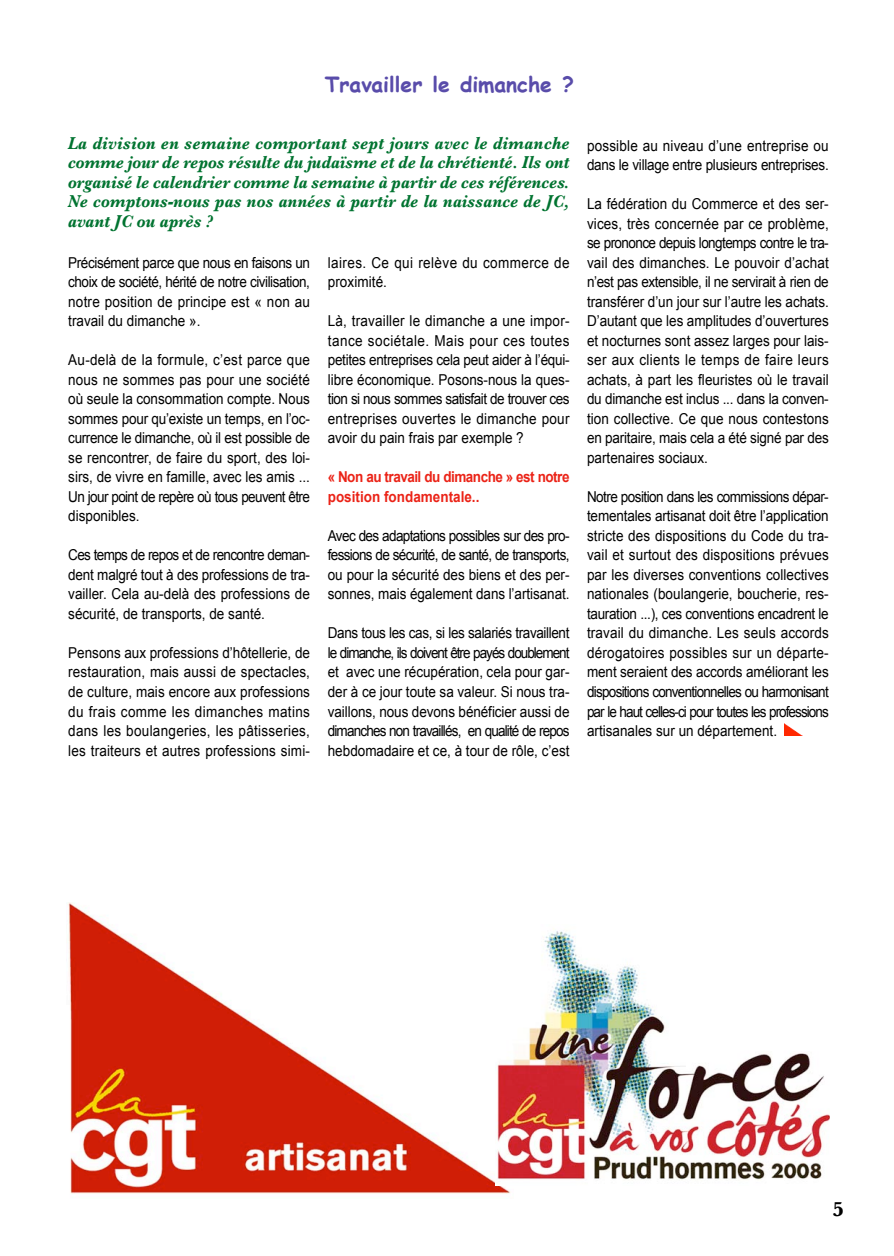
<style>
.page{position:relative;width:894px;height:1256px;background:#fff}
.page>*{position:absolute;margin:0;border:0;box-sizing:border-box;transform-origin:0 0}
.t1{font:700 21px "Comic Sans MS";color:#594caa}
.t2{font:700 21px "Baskerville";color:#000}
.t3{font:italic 700 18px/19.5px "Baskerville";color:#007330;text-align:justify;scale:.9 1}
.t4{font:15px/19.5px "Arial";color:#000;text-align:justify;scale:.9 1}
.t5{font:15px/19.5px "Arial";letter-spacing:-.02em;color:#000;scale:.9 1}
.t6{font:700 15px/19.5px "Arial";letter-spacing:-.04em;color:#eb2317;scale:.9 1}
.t7{font:15px/19.5px "Arial";letter-spacing:.03em;color:#000;scale:.9 1}
</style>
<div class="page">
<img style="left:68px;top:902px;width:443px;height:292px">
<img style="left:784px;top:723px;width:17px;height:12px">
<img style="left:495px;top:924px;width:333px;height:261px">
<h1 class="t1" style="left:325px;top:69px;width:250px">Travailler le dimanche ?</h1>
<p class="t3" style="left:68px;top:133px;width:558px">La division en semaine comportant sept jours avec le dimanche comme jour de repos résulte du judaïsme et de la chrétienté. Ils ont organisé le calendrier comme la semaine à partir de ces références.<br>Ne comptons-nous pas nos années à partir de la naissance de JC, avant JC ou après ?</p>
<p class="t4" style="left:68px;top:253px;width:270px">Précisément parce que nous en faisons un choix de société, hérité de notre civilisation, notre position de principe est « non au travail du dimanche ».</p>
<p class="t4" style="left:68px;top:350px;width:270px">Au-delà de la formule, c’est parce que nous ne sommes pas pour une société où seule la consommation compte. Nous sommes pour qu’existe un temps, en l’oc&shy;currence le dimanche, où il est possible de se rencontrer, de faire du sport, des loi&shy;sirs, de vivre en famille, avec les amis ...<br>Un jour point de repère où tous peuvent être disponibles.</p>
<p class="t4" style="left:68px;top:545px;width:270px">Ces temps de repos et de rencontre deman&shy;dent malgré tout à des professions de tra&shy;vailler. Cela au-delà des professions de sécurité, de transports, de santé.</p>
<p class="t4" style="left:68px;top:643px;width:270px">Pensons aux professions d’hôtellerie, de restauration, mais aussi de spectacles, de culture, mais encore aux professions du frais comme les dimanches matins dans les boulangeries, les pâtisseries, les traiteurs et autres professions simi-</p>
<p class="t7" style="left:327px;top:253px;width:270px">laires. Ce qui relève du commerce de proximité.</p>
<p class="t4" style="left:327px;top:311px;width:270px">Là, travailler le dimanche a une impor&shy;tance sociétale. Mais pour ces toutes petites entreprises cela peut aider à l’équi&shy;libre économique. Posons-nous la ques&shy;tion si nous sommes satisfait de trouver ces entreprises ouvertes le dimanche pour avoir du pain frais par exemple ?</p>
<p class="t6" style="left:327px;top:467px;width:270px">« Non au travail du dimanche » est notre position fondamentale..</p>
<p class="t4" style="left:327px;top:526px;width:270px">Avec des adaptations possibles sur des pro&shy;fessions de sécurité, de santé, de transports, ou pour la sécurité des biens et des per&shy;sonnes, mais également dans l’artisanat.</p>
<p class="t4" style="left:327px;top:623px;width:270px">Dans tous les cas, si les salariés travaillent le dimanche, ils doivent être payés doublement et avec une récupération, cela pour gar&shy;der à ce jour toute sa valeur. Si nous tra&shy;vaillons, nous devons bénéficier aussi de dimanches non travaillés, en qualité de repos hebdomadaire et ce, à tour de rôle, c’est</p>
<p class="t5" style="left:586px;top:136px;width:270px">possible au niveau d’une entreprise ou dans le village entre plusieurs entreprises.</p>
<p class="t4" style="left:586px;top:194px;width:270px">La fédération du Commerce et des ser&shy;vices, très concernée par ce problème, se prononce depuis longtemps contre le tra&shy;vail des dimanches. Le pouvoir d’achat n’est pas extensible, il ne servirait à rien de transférer d’un jour sur l’autre les achats.<br>D’autant que les amplitudes d’ouvertures et nocturnes sont assez larges pour lais&shy;ser aux clients le temps de faire leurs achats, à part les fleuristes où le travail du dimanche est inclus ... dans la conven&shy;tion collective. Ce que nous contestons en paritaire, mais cela a été signé par des partenaires sociaux.</p>
<p class="t4" style="left:586px;top:487px;width:270px">Notre position dans les commissions dépar&shy;tementales artisanat doit être l’application stricte des dispositions du Code du tra&shy;vail et surtout des dispositions prévues par les diverses conventions collectives nationales (boulangerie, boucherie, res&shy;tauration ...), ces conventions encadrent le travail du dimanche. Les seuls accords dérogatoires possibles sur un départe&shy;ment seraient des accords améliorant les dispositions conventionnelles ou harmonisant par le haut celles-ci pour toutes les professions artisanales sur un département.</p>
<h1 class="t2" style="left:832px;top:1196px;width:13px">5</h1>
</div>
